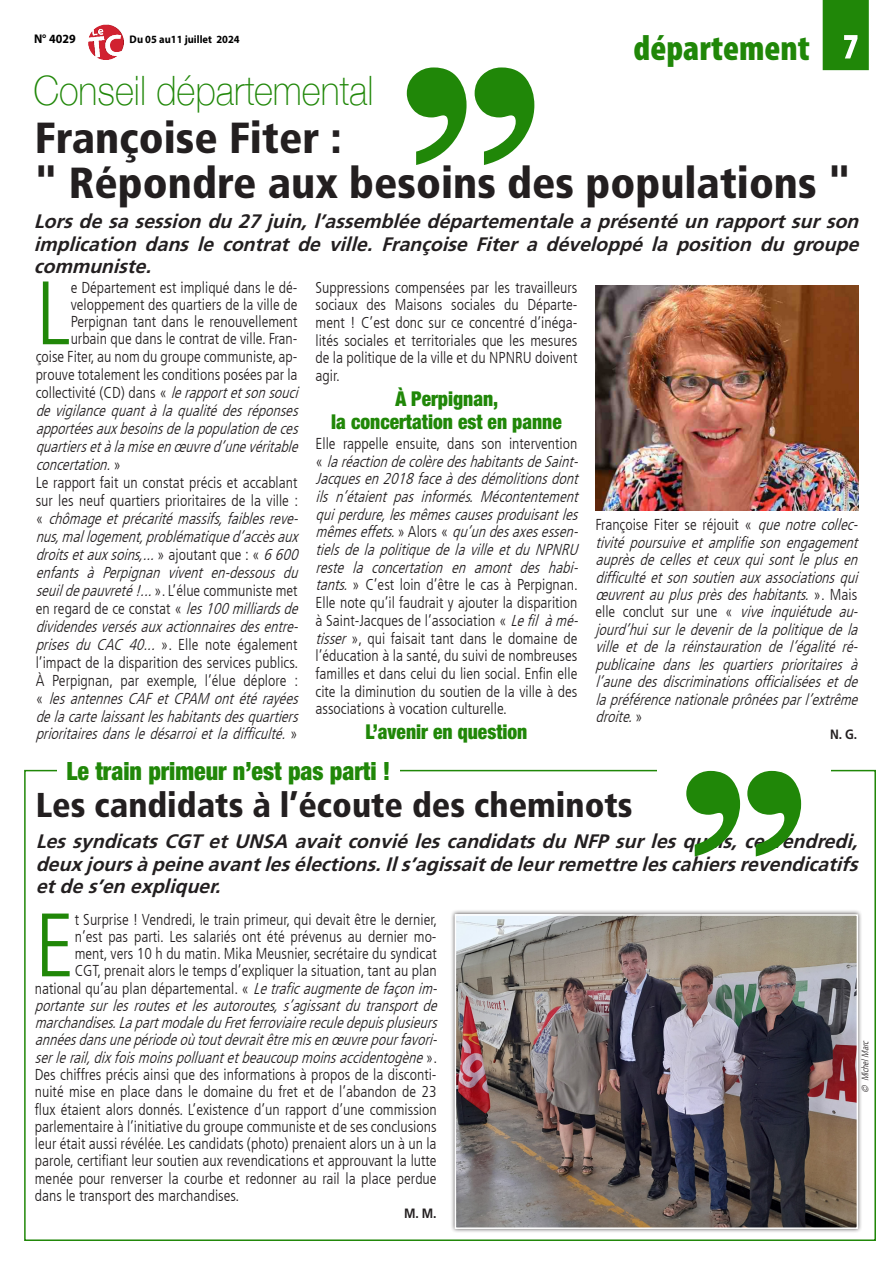
<style>
.page{position:relative;width:893px;height:1263px;background:#fff}
.page>*{position:absolute;margin:0;border:0;box-sizing:border-box;transform-origin:0 0}
._6_-_TEXTE{font:300 condensed 89.85px "Frutiger LT";color:#208708}
._3_-_TITRE{font:900 condensed 43.5px/45px "Frutiger LT Std";color:#231f20}
._3_-_TITRE-2{font:100 40.5px "Helvetica Neue";color:#208708;scale:.9 1}
.t1{font:900 condensed 36px "Myriad Pro";color:#208708}
._3_-_TITRE-3{font:900 condensed 34.5px "Frutiger LT Std";color:#231f20}
._7_-_INTERTITRE{font:900 condensed 25.2px "Helvetica Neue";color:#208708;scale:.95 1}
._7_-_INTERTITRE-2{font:900 condensed 20.4px/23px "Helvetica Neue";color:#208708;text-align:center;scale:.95 1}
._5_-_CHAPO{font:italic 700 19.5px/22.5px "Frutiger LT Std";color:#231f20;text-align:justify}
._6_-_TEXTE-2{font:300 condensed 15.75px/17.7px "Frutiger LT";color:#231f20;text-align:justify}
._6_-_TEXTE-3{font:italic 300 condensed 15.75px/18px "Frutiger LT";color:#231f20}
._8_-_SIGNATURE{font:700 13.5px "Frutiger LT Std";color:#231f20;scale:.9 1}
.t2{font:700 12.6px "Myriad Pro";color:#000;scale:.95 1}
.t3{font:700 10.95px "Myriad Pro";color:#000;scale:.95 1}
.auteur_photo{font:italic 300 condensed 9.45px "Frutiger LT";color:#231f20;scale:.95 1}
.s1{font-style:italic}
.s2{font-style:normal}
</style>
<div class="page">
<img style="left:88px;top:24px;width:35px;height:35px">
<svg style="left:407px;top:67px;width:127px;height:98px"></svg>
<svg style="left:823px;top:0;width:46px;height:70px;background:#2c8d15"></svg>
<img style="left:595px;top:285px;width:264px;height:225px">
<div style="left:450px;top:909px;width:412px;height:324px;background:#231f20;opacity:.75"></div>
<img style="left:458px;top:917px;width:397px;height:309px">
<div style="left:455px;top:914px;width:403px;height:315px;border:2px solid #fff"></div>
<svg style="left:686px;top:771px;width:115px;height:85px"></svg>
<p class="t2" style="left:34px;top:31px;width:45px">N° 4029</p>
<p class="t3" style="left:130px;top:32px;width:117px">Du 05 au11 juillet 2024</p>
<p class="t1" style="left:634px;top:25px;width:178px">département</p>
<p class="_3_-_TITRE-2" style="left:33px;top:59px;width:380px">Conseil départemental</p>
<p class="_3_-_TITRE" style="left:35px;top:115px;width:817px">Françoise Fiter :<br>" Répondre aux besoins des populations "</p>
<p class="_5_-_CHAPO" style="left:34px;top:210px;width:832px">Lorsdesasession du 27juin,l’assembléedépartementaleaprésentéun rapportsurson implication dans le contrat de ville. Françoise Fiter a développé la position du groupe communiste.</p>
<p class="_6_-_TEXTE" style="left:36px;top:262px;width:36px">L</p>
<p class="_6_-_TEXTE-2" style="left:71px;top:278px;width:228px">e Département est impliqué dans le dé-</p>
<p class="_6_-_TEXTE-2" style="left:71px;top:296px;width:228px">veloppement des quartiers de la ville de</p>
<p class="_6_-_TEXTE-2" style="left:71px;top:313px;width:228px">Perpignan tant dans le renouvellement</p>
<p class="_6_-_TEXTE-2" style="left:71px;top:330px;width:228px">urbain que dans le contrat de ville. Fran-</p>
<p class="_6_-_TEXTE-2" style="left:36px;top:348px;width:263px">çoise Fiter, au nom du groupe communiste, ap-</p>
<p class="_6_-_TEXTE-2" style="left:36px;top:366px;width:263px">prouve totalement les conditions posées par la</p>
<p class="_6_-_TEXTE-2" style="left:36px;top:384px;width:268px">collectivité (CD) dans « <span class="s1">lerapportetsonsouci</span></p>
<p class="_6_-_TEXTE-3" style="left:36px;top:402px;width:268px">devigilancequantàlaqualitédesréponses</p>
<p class="_6_-_TEXTE-3" style="left:36px;top:420px;width:268px">apportéesauxbesoinsdelapopulationdeces</p>
<p class="_6_-_TEXTE-3" style="left:36px;top:438px;width:268px">quartiersetàlamiseenœuvred’unevéritable</p>
<p class="_6_-_TEXTE-3" style="left:36px;top:456px;width:87px">concertation.<span class="s2">»</span></p>
<p class="_6_-_TEXTE-3" style="left:36px;top:474px;width:268px"><span class="s2">Le rapport fait un constat précis et accablant sur les neuf quartiers prioritaires de la ville : «</span> chômageetprécaritémassifs,faiblesreve&shy;nus,mallogement,problématiqued’accèsaux droitsetauxsoins,... <span class="s2">» a j o u t a n t q u e : «</span> 6 600 enfants à Perpignan vivent en-dessous du seuildepauvreté!...<span class="s2">». L’élue communiste met en regard de ce constat «</span> les100milliardsde dividendesversésauxactionnairesdesentre&shy;prises du CAC 40... <span class="s2">». Elle note également l’impact de la disparition des services publics.<br>À Perpignan, par exemple, l’élue déplore : «</span> lesantennesCAFetCPAM ontétérayées delacartelaissantleshabitantsdesquartiers prioritairesdansledésarroietladifficulté.<span class="s2">»</span></p>
<p class="_6_-_TEXTE-2" style="left:316px;top:278px;width:263px">Suppressions compensées par les travailleurs sociaux des Maisons sociales du Départe&shy;ment ! C’est donc sur ce concentré d’inéga&shy;lités sociales et territoriales que les mesures de la politique de la ville et du NPNRU doivent agir.</p>
<p class="_7_-_INTERTITRE-2" style="left:331px;top:387px;width:244px">À Perpignan,<br>la concertation est en panne</p>
<p class="_6_-_TEXTE-2" style="left:316px;top:435px;width:268px;text-align:left">Elle rappelle ensuite, dans son intervention « <span class="s1">laréactiondecolèredeshabitantsdeSaint-Jacquesen2018faceàdesdémolitionsdont ils n’étaient pas informés. Mécontentement quiperdure,lesmêmescausesproduisantles mêmeseffets.</span>» A l o r s « <span class="s1">qu’undesaxesessen&shy;tielsdelapolitiquedelavilleetduNPNRU reste la concertation en amont des habi&shy;tants.</span>» C’est loin d’être le cas à Perpignan.<br>Elle note qu’il faudrait y ajouter la disparition à Saint-Jacques de l’association « <span class="s1">Lefil àmé&shy;tisser</span>», qui faisait tant dans le domaine de l’éducation à la santé, du suivi de nombreuses familles et dans celui du lien social. Enfin elle cite la diminution du soutien de la ville à des associations à vocation culturelle.</p>
<p class="_7_-_INTERTITRE-2" style="left:366px;top:720px;width:172px">L’avenir en question</p>
<p class="_7_-_INTERTITRE" style="left:67px;top:755px;width:342px">Le train primeur n’est pas parti !</p>
<p class="_6_-_TEXTE-3" style="left:595px;top:516px;width:268px;line-height:17.4px"><span class="s2">Françoise Fiter se réjouit «</span> quenotrecollec&shy;tivité poursuive et amplifie son engagement auprèsdecellesetceuxquisontleplusen difficultéetsonsoutienauxassociationsqui œuvrentauplusprèsdeshabitants.<span class="s2">» . M a i s e l l e co n c l u t s u r u n e «</span> vive inquiétude au&shy;jourd’huisurledevenirdelapolitiquedela ville et de la réinstauration de l’égalité ré&shy;publicaine dans les quartiers prioritaires à l’aune des discriminations officialisées et de lapréférencenationaleprônéesparl’extrême droite. <span class="s2">»</span></p>
<p class="_8_-_SIGNATURE" style="left:830px;top:727px;width:32px">N. G.</p>
<p class="_3_-_TITRE-3" style="left:36px;top:784px;width:598px">Les candidats à l’écoute des cheminots</p>
<p class="_5_-_CHAPO" style="left:36px;top:830px;width:829px">LessyndicatsCGTetUNSA avaitconviélescandidatsdu NFPsurlesquais,cevendredi, deuxjoursàpeineavantlesélections.Ils’agissaitdeleurremettrelescahiersrevendicatifs etdes’en expliquer.</p>
<p class="_6_-_TEXTE" style="left:35px;top:894px;width:41px">E</p>
<p class="_6_-_TEXTE-2" style="left:75px;top:910px;width:364px">t Surprise ! Vendredi, le train primeur, qui devait être le dernier,</p>
<p class="_6_-_TEXTE-2" style="left:75px;top:928px;width:363px">n’est pas parti. Les salariés ont été prévenus au dernier mo-</p>
<p class="_6_-_TEXTE-2" style="left:75px;top:945px;width:363px">ment, vers 10 h du matin. Mika Meusnier, secrétaire du syndicat</p>
<p class="_6_-_TEXTE-2" style="left:75px;top:962px;width:363px">CGT, prenait alors le temps d’expliquer la situation, tant au plan</p>
<p class="_6_-_TEXTE-2" style="left:35px;top:979px;width:408px">national qu’au plan départemental. « <span class="s1">Letraficaugmentedefaçonim-</span></p>
<p class="_6_-_TEXTE-3" style="left:35px;top:997px;width:408px">portantesurlesroutesetlesautoroutes,s’agissantdutransportde</p>
<p class="_6_-_TEXTE-3" style="left:35px;top:1014px;width:408px">marchandises.LapartmodaleduFretferroviairereculedepuisplusieurs</p>
<p class="_6_-_TEXTE-3" style="left:35px;top:1031px;width:408px">annéesdansunepériodeoùtoutdevraitêtremisenœuvrepourfavori-</p>
<p class="_6_-_TEXTE-3" style="left:35px;top:1048px;width:404px">serlerail,dixfoismoinspolluantetbeaucoupmoinsaccidentogène<span class="s2">» .</span></p>
<p class="_6_-_TEXTE-2" style="left:35px;top:1066px;width:403px">Des chiffres précis ainsi que des informations à propos de la disconti-</p>
<p class="_6_-_TEXTE-2" style="left:35px;top:1083px;width:403px">nuité mise en place dans le domaine du fret et de l’abandon de 23</p>
<p class="_6_-_TEXTE-2" style="left:35px;top:1100px;width:403px">flux étaient alors donnés. L’existence d’un rapport d’une commission</p>
<p class="_6_-_TEXTE-2" style="left:35px;top:1118px;width:403px">parlementaire à l’initiative du groupe communiste et de ses conclusions</p>
<p class="_6_-_TEXTE-2" style="left:35px;top:1135px;width:403px">leur était aussi révélée. Les candidats (photo) prenaient alors un à un la</p>
<p class="_6_-_TEXTE-2" style="left:35px;top:1152px;width:403px">parole, certifiant leur soutien aux revendications et approuvant la lutte</p>
<p class="_6_-_TEXTE-2" style="left:35px;top:1169px;width:403px">menée pour renverser la courbe et redonner au rail la place perdue</p>
<p class="_6_-_TEXTE-2" style="left:35px;top:1187px;width:206px">dans le transport des marchandises.</p>
<p class="_8_-_SIGNATURE" style="left:404px;top:1206px;width:38px">M. M.</p>
<p class="auteur_photo" style="left:860px;top:1093px;width:59px;rotate:-90deg">© MichelMarc</p>
</div>
